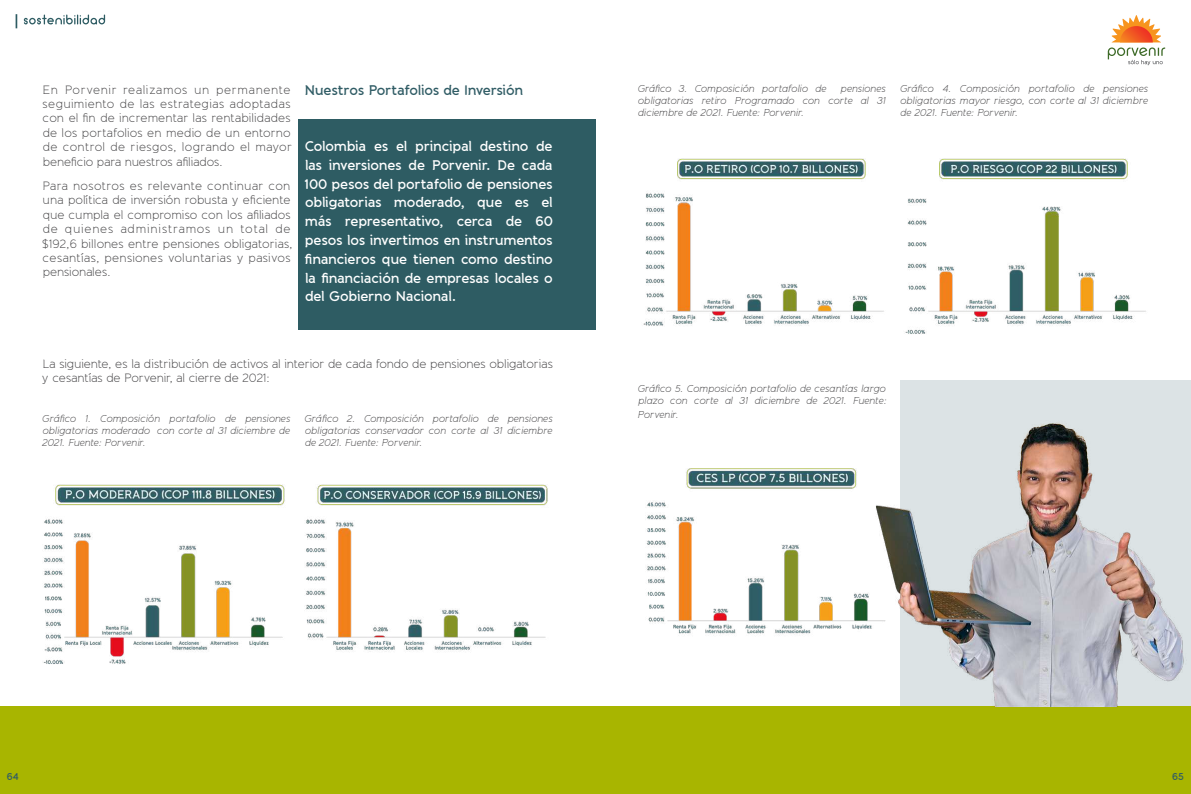
<style>
.page{position:relative;width:1191px;height:794px;background:#fff}
.page>*{position:absolute;margin:0;border:0;box-sizing:border-box;transform-origin:0 0}
.t1{font:600 14px/18.8px "Banda";letter-spacing:-.02em;color:#fff;text-align:justify}
.t2{font:600 14px "Banda";letter-spacing:-.015em;color:#305c65}
.t3{font:300 12px/14.4px "Banda";letter-spacing:.005em;color:#414042}
.t4{font:300 12px/14.4px "Banda";letter-spacing:-.015em;color:#414042}
.t5{font:italic 300 10px/12px "Banda";letter-spacing:-.025em;color:#414042;text-align:justify}
.t6{font:600 10px "Banda";color:#305c65}
</style>
<div class="page">
<svg style="left:1107px;top:15px;width:58px;height:50px"></svg>
<svg style="left:24px;top:15px;width:81px;height:9px"></svg>
<svg style="left:16px;top:14px;width:1px;height:14px"></svg>
<div style="left:900px;top:381px;width:291px;height:372px;background:#dce3e5"></div>
<div style="left:298px;top:119px;width:297px;height:211px;background:#2e5c63"></div>
<img style="left:43px;top:484px;width:242px;height:180px">
<img style="left:306px;top:484px;width:242px;height:168px">
<div style="left:0;top:707px;width:1191px;height:87px;background:#a8b500"></div>
<img style="left:643px;top:158px;width:241px;height:168px">
<img style="left:646px;top:468px;width:223px;height:166px">
<img style="left:905px;top:158px;width:241px;height:176px">
<img style="left:869px;top:422px;width:320px;height:285px">
<p class="t3" style="left:42px;top:82px;width:251px">En Porvenir realizamos un permanente seguimiento de las estrategias adoptadas con el fin de incrementar las rentabilidades de los portafolios en medio de un entorno de control de riesgos, logrando el mayor beneficio para nuestros afiliados.</p>
<p class="t3" style="left:42px;top:179px;width:252px">Para nosotros es relevante continuar con una política de inversión robusta y eficiente que cumpla el compromiso con los afiliados de quienes administramos un total de $192,6 billones entre pensiones obligatorias, cesantías, pensiones voluntarias y pasivos pensionales.</p>
<h1 class="t2" style="left:304px;top:82px;width:220px">Nuestros Portafolios de Inversión</h1>
<p class="t1" style="left:305px;top:137px;width:250px">Colombia es el principal destino de las inversiones de Porvenir. De cada 100 pesos del portafolio de pensiones obligatorias moderado, que es el más representativo, cerca de 60 pesos los invertimos en instrumentos financieros que tienen como destino la financiación de empresas locales o del Gobierno Nacional.</p>
<p class="t4" style="left:42px;top:356px;width:512px">La siguiente, es la distribución de activos al interior de cada fondo de pensiones obligatorias y cesantías de Porvenir, al cierre de 2021:</p>
<p class="t5" style="left:42px;top:413px;width:250px">Gráfico 1. Composición portafolio de pensiones obligatorias moderado con corte al 31 diciembre de 2021. Fuente: Porvenir.</p>
<p class="t5" style="left:304px;top:413px;width:250px">Gráfico 2. Composición portafolio de pensiones obligatorias conservador con corte al 31 diciembre de 2021. Fuente: Porvenir.</p>
<p class="t5" style="left:637px;top:82px;width:190px">Gráfico 3. Composición portafolio de</p>
<p class="t5" style="left:637px;top:82px;width:250px;text-indent:203px">pensiones obligatorias retiro Programado con corte al 31 diciembre de 2021. Fuente: Porvenir.</p>
<p class="t5" style="left:899px;top:82px;width:250px">Gráfico 4. Composición portafolio de pensiones obligatorias mayor riesgo, con corte al 31 diciembre de 2021. Fuente: Porvenir.</p>
<p class="t5" style="left:637px;top:382px;width:250px">Gráfico 5. Composición portafolio de cesantías largo plazo con corte al 31 diciembre de 2021. Fuente:</p>
<p class="t5" style="left:637px;top:409px;width:42px">Porvenir.</p>
<p class="t6" style="left:7px;top:770px;width:13px">64</p>
<p class="t6" style="left:1172px;top:770px;width:13px">65</p>
</div>
